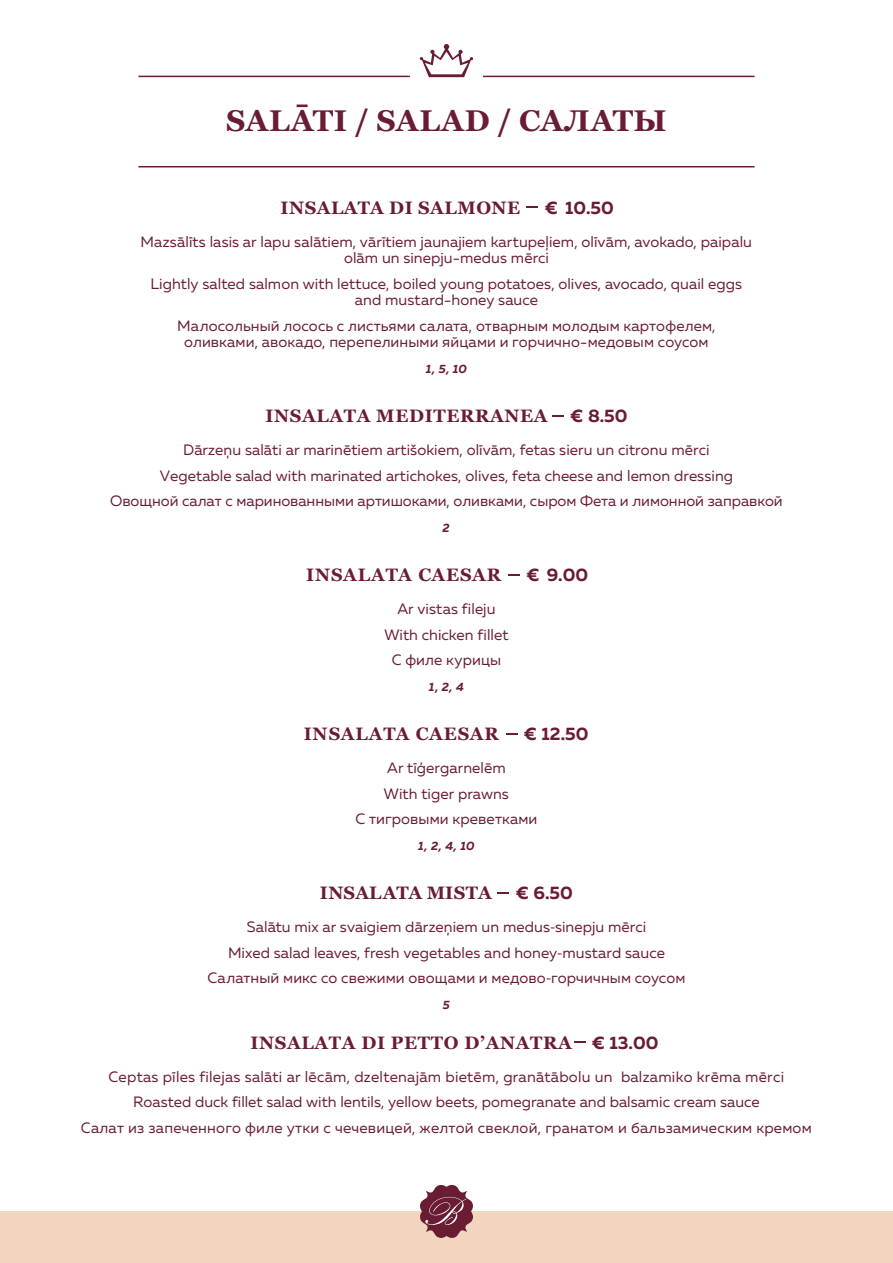
<style>
.page{position:relative;width:893px;height:1263px;background:#fff}
.page>*{position:absolute;margin:0;border:0;box-sizing:border-box;transform-origin:0 0}
.t1{font:700 30px "Georgia";letter-spacing:.02em;color:#6a1c33}
.t2{font:700 18px "Georgia";letter-spacing:.035em;color:#6a1c33}
.t3{font:700 18px "Georgia";letter-spacing:.055em;color:#6a1c33}
.t4{font:700 18px "Muller";color:#6a1c33}
.t5{font:700 18px "Georgia";color:#6a1c33}
.t6{font:15px/25.5px "Muller";letter-spacing:.005em;color:#6a1c33;text-align:center}
.t7{font:italic 700 12px "Muller";color:#6a1c33}
.s1{font-family:"Myriad Pro"}
.s2{font-family:"Muller"}
</style>
<div class="page">
<svg style="left:508px;top:574px;width:12px;height:1px"></svg>
<svg style="left:420px;top:44px;width:53px;height:33px"></svg>
<hr style="left:138px;top:76px;width:272px;height:1px;background:#6a1c33">
<hr style="left:483px;top:76px;width:271px;height:1px;background:#6a1c33">
<hr style="left:138px;top:166px;width:616px;height:1px;background:#6a1c33">
<div style="left:0;top:1211px;width:893px;height:52px;background:#f2d5bf"></div>
<svg style="left:420px;top:1185px;width:53px;height:53px"></svg>
<svg style="left:552px;top:415px;width:12px;height:1px"></svg>
<h1 class="t1" style="left:226px;top:101px;width:442px">SALĀTI / SALAD / САЛАТЫ</h1>
<p class="t2" style="left:281px;top:196px;width:241px">INSALATA DI SALMONE</p>
<p class="t4" style="left:545px;top:196px;width:71px">€ 10.50</p>
<p class="t6" style="left:141px;top:233px;width:613px;line-height:16.5px">Mazsālīts lasis ar lapu salātiem, vārītiem jaunajiem kartupeļiem, olīvām, avokado, paipalu olām un sinepju-medus mērci</p>
<p class="t6" style="left:151px;top:275px;width:593px;line-height:16.5px">Lightly salted salmon with lettuce, boiled young potatoes, olives, avocado, quail eggs and mustard-honey sauce</p>
<p class="t6" style="left:177px;top:317px;width:540px;line-height:16.5px">Малосольный лосось с листьями салата, отварным молодым картофелем, оливками, авокадо, перепелиными яйцами и горчично-медовым соусом</p>
<p class="t7" style="left:426px;top:361px;width:43px">1, 5, 10</p>
<p class="t2" style="left:265px;top:404px;width:284px">INSALATA MEDITERRANEA</p>
<p class="t4" style="left:570px;top:405px;width:59px">€ 8.50</p>
<p class="t6" style="left:110px;top:437px;width:674px">Dārzeņu salāti ar marinētiem artišokiem, olīvām, fetas sieru un citronu mērci<br>Vegetable salad with marinated artichokes, olives, feta cheese and lemon dressing<br>Овощной салат с маринованными артишоками, оливками, сыром Фета и лимонной заправкой</p>
<p class="t7" style="left:443px;top:520px;width:9px">2</p>
<p class="t3" style="left:306px;top:563px;width:196px">INSALATA CAESAR</p>
<p class="t4" style="left:526px;top:564px;width:63px">€ 9.00</p>
<p class="t6" style="left:384px;top:596px;width:126px">Ar vistas fileju<br>With chicken fillet<br>С филе курицы</p>
<p class="t7" style="left:429px;top:679px;width:36px">1,2,4</p>
<p class="t3" style="left:304px;top:722px;width:196px">INSALATA CAESAR</p>
<p class="t4" style="left:524px;top:723px;width:66px">€ 12.50</p>
<p class="t6" style="left:355px;top:755px;width:184px">Ar tīģergarnelēm<br>With tiger prawns<br>С тигровыми креветками</p>
<p class="t7" style="left:418px;top:838px;width:58px">1, 2, 4, 10</p>
<p class="t5" style="left:320px;top:881px;width:173px">INSALATA MISTA</p>
<p class="t4" style="left:516px;top:882px;width:59px">€ 6.50</p>
<p class="t6" style="left:207px;top:914px;width:479px">Salātu mix ar svaigiem dārzeņiem un medus<span class="s1">‐</span>sinepju mērci<br>Mixed salad leaves, fresh vegetables and honey<span class="s1">‐</span>mustard sauce<br>Салатный микс со свежими овощами и медово<span class="s1">‐</span>горчичным соусом</p>
<p class="t7" style="left:443px;top:997px;width:9px">5</p>
<p class="t2" style="left:250px;top:1031px;width:410px">INSALATA DI PETTO D’ANATRA <span class="s2">€ 13.00</span></p>
<p class="t6" style="left:81px;top:1063px;width:732px">Ceptas pīles filejas salāti ar lēcām, dzeltenajām bietēm, granātābolu un balzamiko krēma mērci<br>Roasted duck fillet salad with lentils, yellow beets, pomegranate and balsamic cream sauce<br>Салат из запеченного филе утки с чечевицей, желтой свеклой, гранатом и бальзамическим кремом</p>
</div>
